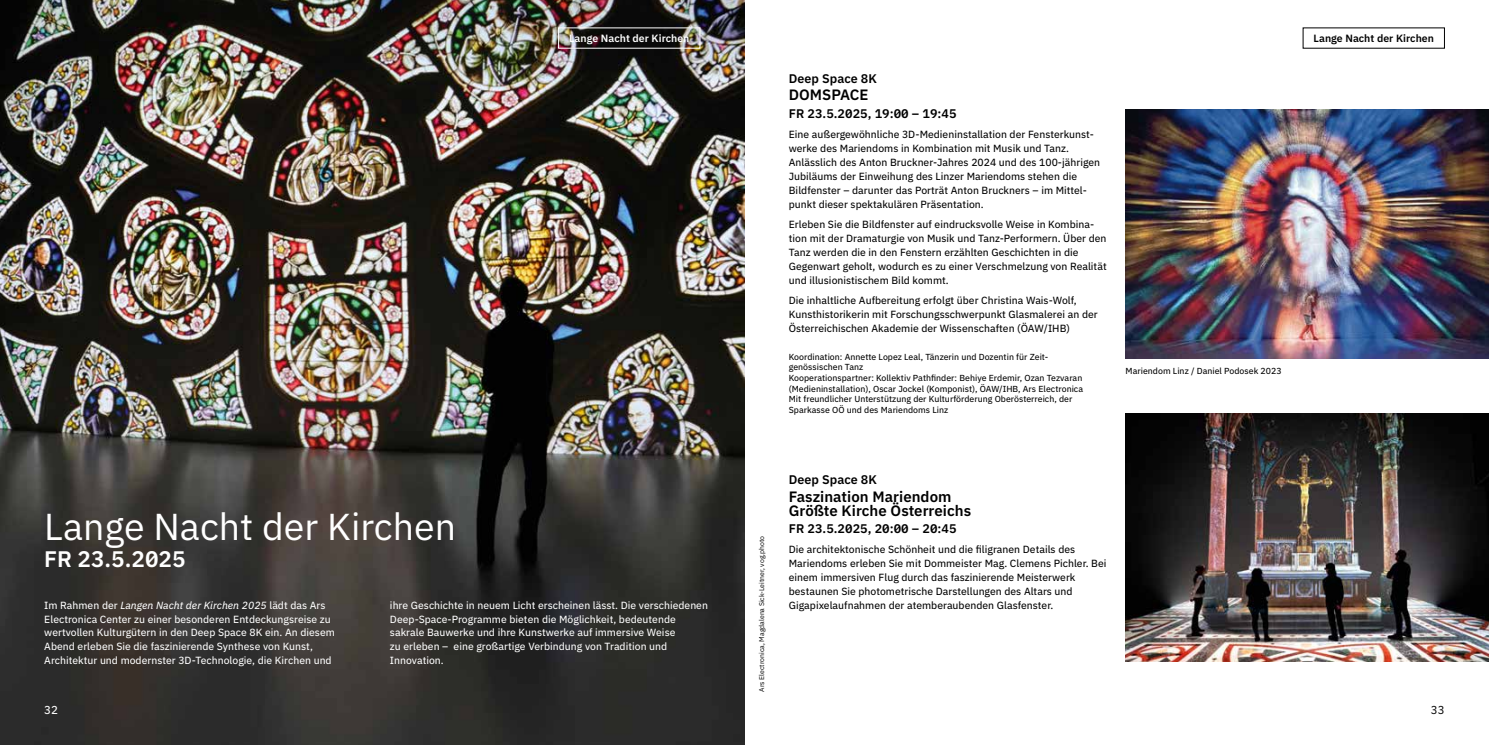
<style>
.page{position:relative;width:1489px;height:745px;background:#fff}
.page>*{position:absolute;margin:0;border:0;box-sizing:border-box;transform-origin:0 0}
.t1{font:37.5px "IBM Plex Sans";color:#fff}
.t2{font:600 22.5px "IBM Plex Sans";color:#fff}
.t3{font:600 15px/14.1px "IBM Plex Sans";color:#000}
.t4{font:600 12.5px "IBM Plex Sans";color:#000}
.t5{font:11.5px "IBM Plex Sans Text";color:#fff}
.t6{font:11.5px "IBM Plex Sans";color:#000}
.t7{font:600 10.5px "IBM Plex Sans";color:#fff}
.t8{font:600 10.5px "IBM Plex Sans";color:#000}
.t9{font:10.38px/13.9px "IBM Plex Sans Text";color:#000}
.t10{font:10.38px/13.9px "IBM Plex Sans Text";color:#fff}
.t11{font:8.75px/10.6px "IBM Plex Sans Text";color:#000}
.t12{font:6.88px "IBM Plex Sans";color:#000}
.s1{font-style:italic}
</style>
<div class="page">
<img style="left:1125px;top:110px;width:363px;height:248px">
<img style="left:1125px;top:413px;width:363px;height:248px">
<img style="left:0;top:0;width:744px;height:744px">
<p class="t7" style="left:569px;top:29px;width:122px">Lange Nacht der Kirchen</p>
<p class="t8" style="left:1313px;top:29px;width:122px">Lange Nacht der Kirchen</p>
<h1 class="t1" style="left:44px;top:497px;width:413px">Lange Nacht der Kirchen</h1>
<h2 class="t2" style="left:44px;top:541px;width:143px">FR 23.5.2025</h2>
<p class="t10" style="left:44px;top:597px;width:292px">Im Rahmen der <span class="s1">Langen Nacht der Kirchen 2025</span> lädt das Ars Electronica Center zu einer besonderen Entdeckungsreise zu wertvollen Kulturgütern in den Deep Space 8K ein. An diesem Abend erleben Sie die faszinierende Synthese von Kunst, Architektur und modernster 3D-Technologie, die Kirchen und</p>
<p class="t10" style="left:390px;top:597px;width:319px">ihre Geschichte in neuem Licht erscheinen lässt. Die verschiedenen Deep-Space-Programme bieten die Möglichkeit, bedeutende sakrale Bauwerke und ihre Kunstwerke auf immersive Weise<br>zu erleben – eine großartige Verbindung von Tradition und Innovation.</p>
<p class="t4" style="left:788px;top:69px;width:90px">Deep Space 8K</p>
<h3 class="t3" style="left:788px;top:87px;width:81px">DOMSPACE</h3>
<p class="t4" style="left:788px;top:103px;width:169px">FR 23.5.2025, 19:00 – 19:45</p>
<p class="t9" style="left:788px;top:127px;width:313px">Eine außergewöhnliche 3D-Medieninstallation der Fensterkunst&shy;werke des Mariendoms in Kombination mit Musik und Tanz.<br>Anlässlich des Anton Bruckner-Jahres 2024 und des 100-jährigen Jubiläums der Einweihung des Linzer Mariendoms stehen die Bildfenster – darunter das Porträt Anton Bruckners – im Mittel&shy;punkt dieser spektakulären Präsentation.</p>
<p class="t9" style="left:788px;top:217px;width:319px">Erleben Sie die Bildfenster auf eindrucksvolle Weise in Kombina&shy;tion mit der Dramaturgie von Musik und Tanz-Performern. Über den Tanz werden die in den Fenstern erzählten Geschichten in die Gegenwart geholt, wodurch es zu einer Verschmelzung von Realität und illusionistischem Bild kommt.</p>
<p class="t9" style="left:788px;top:293px;width:310px">Die inhaltliche Aufbereitung erfolgt über Christina Wais-Wolf,<br>Kunsthistorikerin mit Forschungsschwerpunkt Glasmalerei an der<br>Österreichischen Akademie der Wissenschaften (ÖAW/IHB)</p>
<p class="t11" style="left:788px;top:350px;width:296px">Koordination: Annette Lopez Leal, Tänzerin und Dozentin für Zeit&shy;genössischen Tanz<br>Kooperationspartner: Kollektiv Pathfinder: Behiye Erdemir, Ozan Tezvaran (Medieninstallation), Oscar Jockel (Komponist), ÖAW/IHB, Ars Electronica Mit freundlicher Unterstützung der Kulturförderung Oberösterreich, der Sparkasse OÖ und des Mariendoms Linz</p>
<p class="t11" style="left:1125px;top:364px;width:157px">Mariendom Linz / Daniel Podosek 2023</p>
<p class="t12" style="left:756px;top:691px;width:157px;rotate:-90deg">Ars Electronica, Magdalena Sick-Leitner, vog.photo</p>
<p class="t4" style="left:788px;top:469px;width:90px">Deep Space 8K</p>
<h3 class="t3" style="left:788px;top:487px;width:184px">Faszination Mariendom<br>Größte Kirche Österreichs</h3>
<p class="t4" style="left:788px;top:518px;width:169px">FR 23.5.2025, 20:00 – 20:45</p>
<p class="t9" style="left:788px;top:541px;width:319px">Die architektonische Schönheit und die filigranen Details des Mariendoms erleben Sie mit Dommeister Mag. Clemens Pichler. Bei einem immersiven Flug durch das faszinierende Meisterwerk bestaunen Sie photometrische Darstellungen des Altars und Gigapixelaufnahmen der atemberaubenden Glasfenster.</p>
<p class="t5" style="left:44px;top:700px;width:15px">32</p>
<p class="t6" style="left:1430px;top:701px;width:15px">33</p>
</div>
